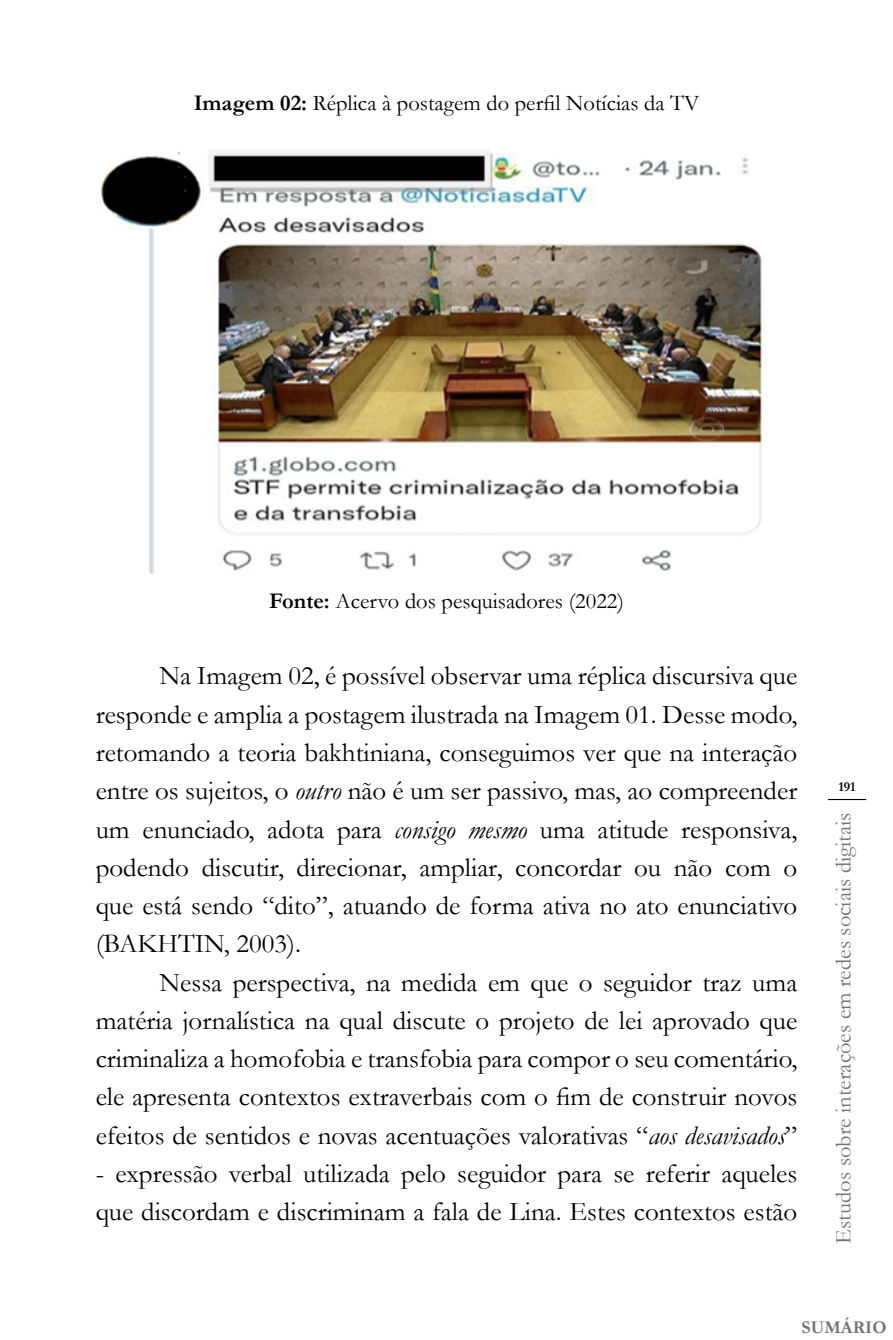
<style>
.page{position:relative;width:893px;height:1340px;background:#fff}
.page>*{position:absolute;margin:0;border:0;box-sizing:border-box;transform-origin:0 0}
.t1{font:27px/38.2px "Garamond";color:#000;text-align:justify}
.t2{font:22.5px "Garamond";color:#000}
.t3{font:22.5px "Garamond";color:#737373}
.t4{font:700 18px "Garamond";color:#737373}
.t5{font:700 13.5px "Garamond";color:#000}
.s1{font-weight:700}
.s2{font-style:italic}
</style>
<div class="page">
<hr style="left:828px;top:799px;width:38px;height:1px;background:#000">
<img style="left:100px;top:150px;width:667px;height:424px">
<p class="t2" style="left:194px;top:88px;width:507px"><span class="s1">Imagem 02:</span> Réplica à postagem do perfil Notícias da TV</p>
<p class="t2" style="left:269px;top:585px;width:356px"><span class="s1">Fonte:</span> Acervo dos pesquisadores (2022)</p>
<p class="t1" style="left:96px;top:656px;width:703px;text-indent:64px">Na Imagem 02, é possível observar uma réplica discursiva que responde e amplia a postagem ilustrada na Imagem 01. Desse modo, retomando a teoria bakhtiniana, conseguimos ver que na interação entre os sujeitos, o <span class="s2">outro</span> não é um ser passivo, mas, ao compreender um enunciado, adota para <span class="s2">consigo mesmo</span> uma atitude responsiva, podendo discutir, direcionar, ampliar, concordar ou não com o que está sendo “dito”, atuando de forma ativa no ato enunciativo (BAKHTIN, 2003).</p>
<p class="t1" style="left:96px;top:962px;width:703px;text-indent:64px">Nessa perspectiva, na medida em que o seguidor traz uma matéria jornalística na qual discute o projeto de lei aprovado que criminaliza a homofobia e transfobia para compor o seu comentário, ele apresenta contextos extraverbais com o fim de construir novos efeitos de sentidos e novas acentuações valorativas “<span class="s2">aos desavisados</span>”</p>
<p class="t1" style="left:96px;top:1153px;width:703px">- expressão verbal utilizada pelo seguidor para se referir aqueles que discordam e discriminam a fala de Lina. Estes contextos estão</p>
<p class="t5" style="left:838px;top:777px;width:19px">191</p>
<p class="t3" style="left:828px;top:1243px;width:432px;rotate:-90deg">Estudos sobre interações em redes sociais digitais</p>
<p class="t4" style="left:801px;top:1314px;width:87px">SUMÁRIO</p>
</div>
